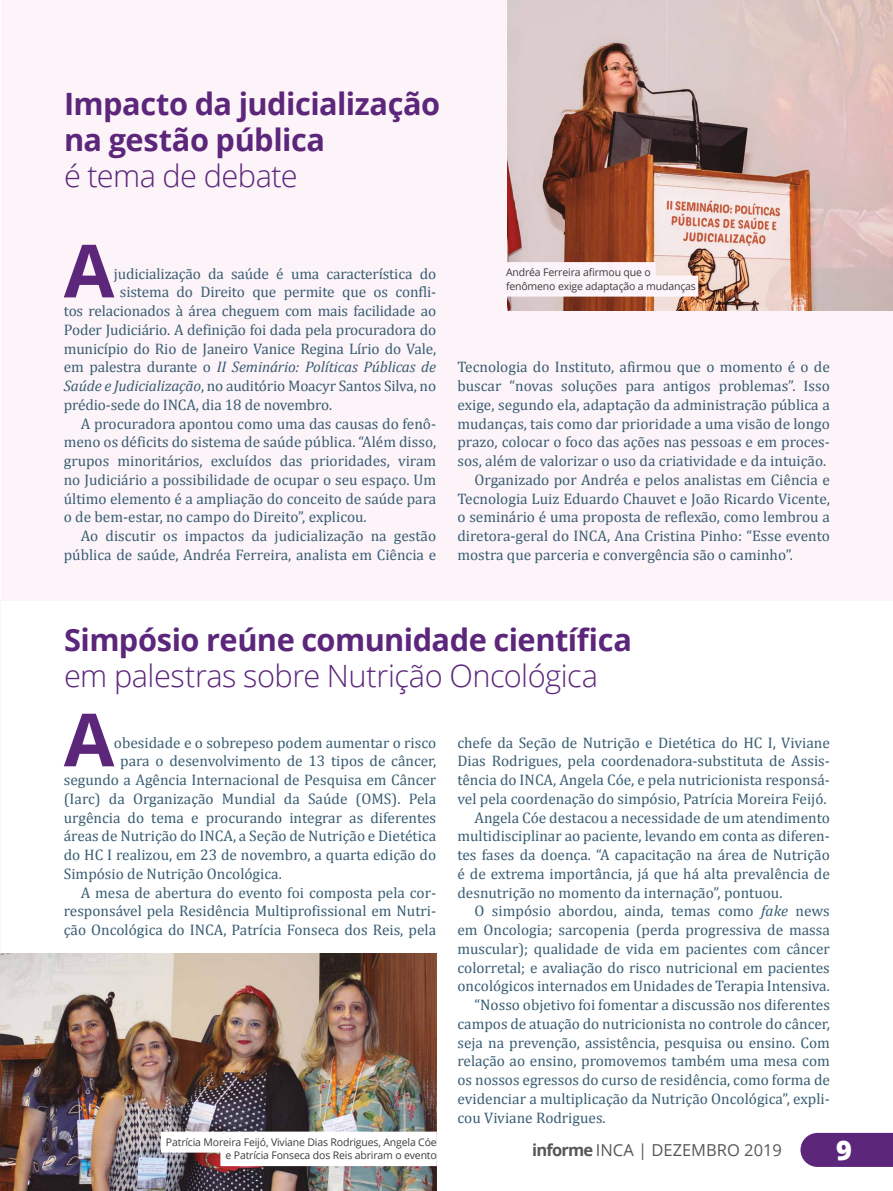
<style>
.page{position:relative;width:893px;height:1191px;background:#fff}
.page>*{position:absolute;margin:0;border:0;box-sizing:border-box;transform-origin:0 0}
.t1{font:700 73.35px "Open Sans";color:#5c267b}
.t2{font:700 30.75px/36px "Open Sans";letter-spacing:-.015em;color:#5c267b}
.t3{font:300 30.75px "Open Sans";letter-spacing:-.015em;color:#5c267b}
.t4{font:800 27px "Open Sans";color:#fff}
.t5{font:16.5px "Open Sans";color:#575756}
.t6{font:15.3px "Cambria";color:#395d73}
.t7{font:italic 15.3px "Cambria";letter-spacing:-.01em;color:#395d73}
.t8{font:10.5px/13.5px "Open Sans";letter-spacing:-.015em;color:#3c3c3b}
.s1{font-style:normal}
.s2{font-style:italic}
.s3{font-weight:700}
</style>
<div class="page">
<hr style="left:0;top:600px;width:1px;height:591px;background:#fdf4f9">
<div style="left:1px;top:0;width:892px;height:600px;background:#fdf4f9"></div>
<img style="left:507px;top:0;width:386px;height:310px">
<div style="left:506px;top:262px;width:150px;height:21px;background:#fdf4f9"></div>
<div style="left:506px;top:275px;width:192px;height:21px;background:#fdf4f9"></div>
<img style="left:0;top:954px;width:436px;height:237px">
<div style="left:161px;top:1131px;width:276px;height:21px;background:#fff"></div>
<div style="left:220px;top:1145px;width:217px;height:21px;background:#fff"></div>
<svg style="left:800px;top:1132px;width:93px;height:34px"></svg>
<h2 class="t2" style="left:64px;top:85px;width:378px">Impacto da judicialização na gestão pública</h2>
<h2 class="t3" style="left:64px;top:154px;width:235px">é tema de debate</h2>
<h1 class="t1" style="left:64px;top:219px;width:52px">A</h1>
<p class="t6" style="left:114px;top:264px;width:324px">judicialização da saúde é uma característica do</p>
<p class="t6" style="left:120px;top:283px;width:318px">sistema do Direito que permite que os confli-</p>
<p class="t6" style="left:64px;top:302px;width:374px">tos relacionados à área cheguem com mais facilidade ao</p>
<p class="t6" style="left:64px;top:321px;width:374px">Poder Judiciário. A definição foi dada pela procuradora do</p>
<p class="t6" style="left:64px;top:339px;width:374px">município do Rio de Janeiro Vanice Regina Lírio do Vale,</p>
<p class="t7" style="left:64px;top:356px;width:374px"><span class="s1">em palestra durante o</span> II Seminário: Políticas Públicas de</p>
<p class="t6" style="left:64px;top:377px;width:374px"><span class="s2">Saúde e Judicialização</span>, no auditório Moacyr Santos Silva, no</p>
<p class="t6" style="left:64px;top:396px;width:270px">prédio-sede do INCA, dia 18 de novembro.</p>
<p class="t6" style="left:81px;top:414px;width:357px">A procuradora apontou como uma das causas do fenô-</p>
<p class="t6" style="left:64px;top:433px;width:374px">meno os déficits do sistema de saúde pública. “Além disso,</p>
<p class="t6" style="left:64px;top:452px;width:374px">grupos minoritários, excluídos das prioridades, viram</p>
<p class="t6" style="left:64px;top:471px;width:374px">no Judiciário a possibilidade de ocupar o seu espaço. Um</p>
<p class="t6" style="left:64px;top:489px;width:374px">último elemento é a ampliação do conceito de saúde para</p>
<p class="t6" style="left:64px;top:508px;width:304px">o de bem-estar, no campo do Direito”, explicou.</p>
<p class="t6" style="left:81px;top:527px;width:357px">Ao discutir os impactos da judicialização na gestão</p>
<p class="t6" style="left:64px;top:546px;width:374px">pública de saúde, Andréa Ferreira, analista em Ciência e</p>
<p class="t8" style="left:506px;top:265px;width:191px">Andréa Ferreira afirmou que o fenômeno exige adaptação a mudanças</p>
<p class="t6" style="left:457px;top:358px;width:374px">Tecnologia do Instituto, afirmou que o momento é o de</p>
<p class="t6" style="left:457px;top:377px;width:374px">buscar “novas soluções para antigos problemas”. Isso</p>
<p class="t6" style="left:457px;top:395px;width:374px">exige, segundo ela, adaptação da administração pública a</p>
<p class="t6" style="left:457px;top:414px;width:374px">mudanças, tais como dar prioridade a uma visão de longo</p>
<p class="t6" style="left:457px;top:433px;width:374px">prazo, colocar o foco das ações nas pessoas e em proces-</p>
<p class="t6" style="left:457px;top:452px;width:370px">sos, além de valorizar o uso da criatividade e da intuição.</p>
<p class="t6" style="left:474px;top:471px;width:357px">Organizado por Andréa e pelos analistas em Ciência e</p>
<p class="t6" style="left:457px;top:489px;width:374px">Tecnologia Luiz Eduardo Chauvet e João Ricardo Vicente,</p>
<p class="t6" style="left:457px;top:508px;width:374px">o seminário é uma proposta de reflexão, como lembrou a</p>
<p class="t6" style="left:457px;top:527px;width:374px">diretora-geral do INCA, Ana Cristina Pinho: “Esse evento</p>
<p class="t6" style="left:457px;top:546px;width:337px">mostra que parceria e convergência são o caminho”.</p>
<h2 class="t2" style="left:64px;top:621px;width:569px">Simpósio reúne comunidade científica</h2>
<h2 class="t3" style="left:64px;top:655px;width:536px">em palestras sobre Nutrição Oncológica</h2>
<h1 class="t1" style="left:64px;top:688px;width:52px">A</h1>
<p class="t6" style="left:114px;top:733px;width:324px">obesidade e o sobrepeso podem aumentar o risco</p>
<p class="t6" style="left:120px;top:752px;width:317px">para o desenvolvimento de 13 tipos de câncer,</p>
<p class="t6" style="left:64px;top:771px;width:374px">segundo a Agência Internacional de Pesquisa em Câncer</p>
<p class="t6" style="left:64px;top:789px;width:374px">(Iarc) da Organização Mundial da Saúde (OMS). Pela</p>
<p class="t6" style="left:64px;top:808px;width:374px">urgência do tema e procurando integrar as diferentes</p>
<p class="t6" style="left:64px;top:827px;width:374px">áreas de Nutrição do INCA, a Seção de Nutrição e Dietética</p>
<p class="t6" style="left:64px;top:846px;width:374px">do HC I realizou, em 23 de novembro, a quarta edição do</p>
<p class="t6" style="left:64px;top:864px;width:220px">Simpósio de Nutrição Oncológica.</p>
<p class="t6" style="left:81px;top:883px;width:357px">A mesa de abertura do evento foi composta pela cor-</p>
<p class="t6" style="left:64px;top:902px;width:374px">responsável pela Residência Multiprofissional em Nutri-</p>
<p class="t6" style="left:64px;top:921px;width:374px">ção Oncológica do INCA, Patrícia Fonseca dos Reis, pela</p>
<p class="t6" style="left:457px;top:733px;width:374px">chefe da Seção de Nutrição e Dietética do HC I, Viviane</p>
<p class="t6" style="left:457px;top:752px;width:374px">Dias Rodrigues, pela coordenadora-substituta de Assis-</p>
<p class="t6" style="left:457px;top:771px;width:374px">tência do INCA, Angela Cóe, e pela nutricionista responsá-</p>
<p class="t6" style="left:457px;top:789px;width:371px">vel pela coordenação do simpósio, Patrícia Moreira Feijó.</p>
<p class="t6" style="left:474px;top:808px;width:357px">Angela Cóe destacou a necessidade de um atendimento</p>
<p class="t6" style="left:457px;top:827px;width:374px">multidisciplinar ao paciente, levando em conta as diferen-</p>
<p class="t6" style="left:457px;top:846px;width:374px">tes fases da doença. “A capacitação na área de Nutrição</p>
<p class="t6" style="left:457px;top:864px;width:374px">é de extrema importância, já que há alta prevalência de</p>
<p class="t6" style="left:457px;top:883px;width:327px">desnutrição no momento da internação”, pontuou.</p>
<p class="t6" style="left:474px;top:902px;width:357px">O simpósio abordou, ainda, temas como <span class="s2">fake</span> news</p>
<p class="t6" style="left:457px;top:921px;width:374px">em Oncologia; sarcopenia (perda progressiva de massa</p>
<p class="t6" style="left:457px;top:939px;width:374px">muscular); qualidade de vida em pacientes com câncer</p>
<p class="t6" style="left:457px;top:958px;width:374px">colorretal; e avaliação do risco nutricional em pacientes</p>
<p class="t6" style="left:457px;top:977px;width:374px">oncológicos internados em Unidades de Terapia Intensiva.</p>
<p class="t6" style="left:474px;top:995px;width:357px">“Nosso objetivo foi fomentar a discussão nos diferentes</p>
<p class="t6" style="left:457px;top:1014px;width:374px">campos de atuação do nutricionista no controle do câncer,</p>
<p class="t6" style="left:457px;top:1033px;width:374px">seja na prevenção, assistência, pesquisa ou ensino. Com</p>
<p class="t6" style="left:457px;top:1052px;width:374px">relação ao ensino, promovemos também uma mesa com</p>
<p class="t6" style="left:457px;top:1070px;width:374px">os nossos egressos do curso de residência, como forma de</p>
<p class="t6" style="left:457px;top:1089px;width:374px">evidenciar a multiplicação da Nutrição Oncológica”, expli-</p>
<p class="t6" style="left:457px;top:1108px;width:150px">cou Viviane Rodrigues.</p>
<p class="t8" style="left:166px;top:1135px;width:272px;text-align:right">Patrícia Moreira Feijó, Viviane Dias Rodrigues, Angela Cóe e Patrícia Fonseca dos Reis abriram o evento</p>
<p class="t5" style="left:532px;top:1138px;width:251px"><span class="s3">informe</span> INCA | DEZEMBRO 2019</p>
<h3 class="t4" style="left:836px;top:1129px;width:17px">9</h3>
</div>
